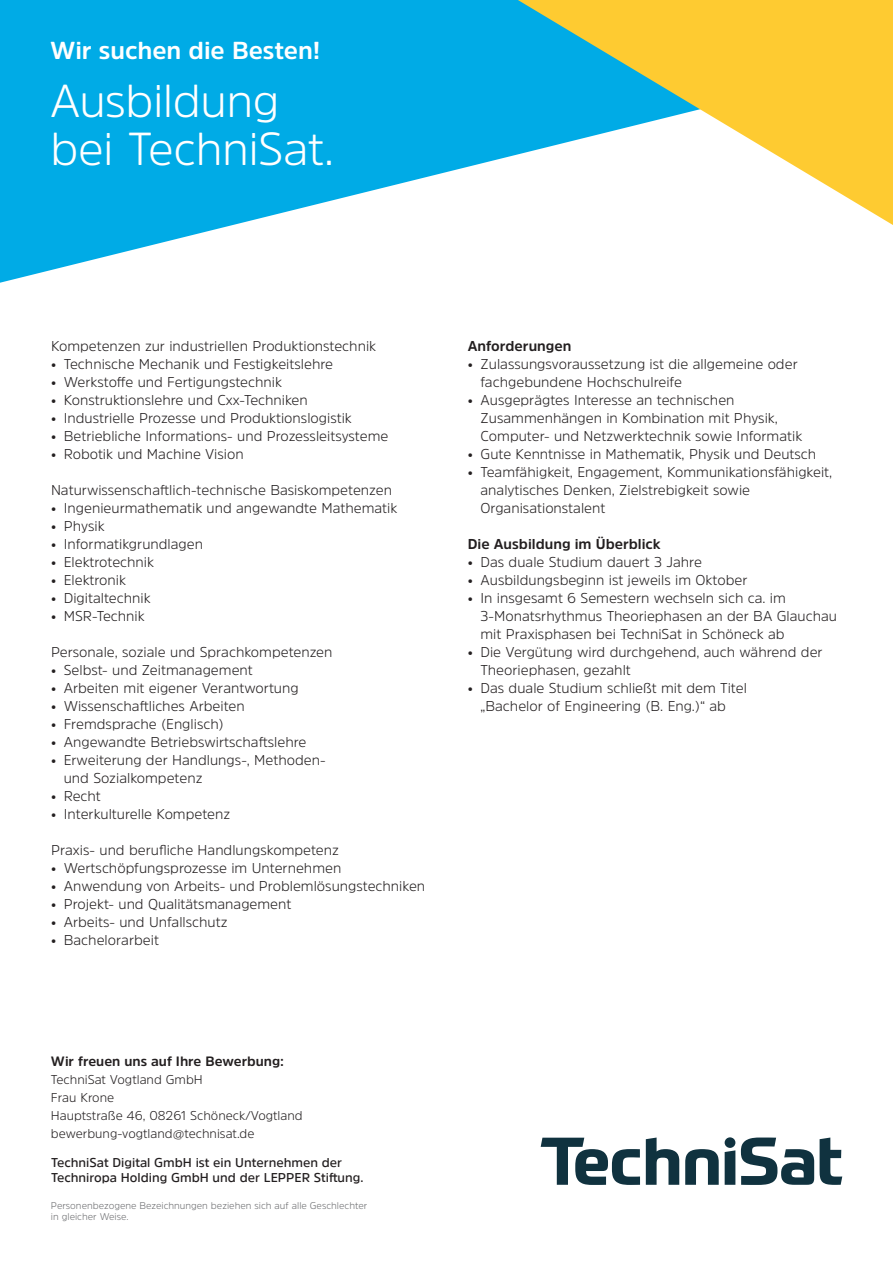
<style>
.page{position:relative;width:893px;height:1263px;background:#fff}
.page>*{position:absolute;margin:0;border:0;box-sizing:border-box;transform-origin:0 0}
.t1{font:300 46.2px/48.9px "Amsi Pro";letter-spacing:-.015em;color:#fff}
.t2{font:700 24.45px "Amsi Pro";color:#fff}
.t3{font:300 14.25px/18px "Amsi Pro";color:#231f20}
.t4{font:700 14.25px "Amsi Pro";color:#231f20}
.t5{font:700 13.5px "Amsi Pro";color:#231f20}
.t6{font:300 12.75px/18px "Amsi Pro";color:#231f20}
.t7{font:600 12.75px/15.3px "Amsi Pro";color:#231f20}
.t8{font:300 9.75px/11.7px "Amsi Pro";color:#6c6d70}
</style>
<div class="page">
<svg style="left:0;top:0;width:497px;height:283px;fill:#00abe6"></svg>
<svg style="left:646px;top:1137px;width:33px;height:48px"></svg>
<svg style="left:685px;top:1149px;width:34px;height:36px"></svg>
<svg style="left:741px;top:1137px;width:73px;height:48px"></svg>
<svg style="left:820px;top:1137px;width:22px;height:48px"></svg>
<div style="left:725px;top:1137px;width:10px;height:11px;background:#10323f;border-radius:50%"></div>
<svg style="left:725px;top:1150px;width:10px;height:35px"></svg>
<svg style="left:541px;top:1138px;width:99px;height:47px"></svg>
<svg style="left:497px;top:0;width:396px;height:225px"></svg>
<h2 class="t2" style="left:50px;top:33px;width:272px">Wir suchen die Besten!</h2>
<h1 class="t1" style="left:50px;top:75px;width:286px">Ausbildung bei TechniSat.</h1>
<p class="t3" style="left:51px;top:336px;width:327px">Kompetenzen zur industriellen Produktionstechnik</p>
<p class="t3" style="left:51px;top:354px;width:284px">• Technische Mechanik und Festigkeitslehre</p>
<p class="t3" style="left:51px;top:372px;width:232px">• Werkstoffe und Fertigungstechnik</p>
<p class="t3" style="left:51px;top:390px;width:258px">• Konstruktionslehre und Cxx-Techniken</p>
<p class="t3" style="left:51px;top:408px;width:302px">• Industrielle Prozesse und Produktionslogistik</p>
<p class="t3" style="left:51px;top:426px;width:339px">• Betriebliche Informations- und Prozessleitsysteme</p>
<p class="t3" style="left:51px;top:444px;width:194px">• Robotik und Machine Vision</p>
<p class="t3" style="left:51px;top:480px;width:342px">Naturwissenschaftlich-technische Basiskompetenzen</p>
<p class="t3" style="left:51px;top:498px;width:348px">• Ingenieurmathematik und angewandte Mathematik</p>
<p class="t3" style="left:51px;top:516px;width:55px">• Physik</p>
<p class="t3" style="left:51px;top:534px;width:154px">• Informatikgrundlagen</p>
<p class="t3" style="left:51px;top:552px;width:104px">• Elektrotechnik</p>
<p class="t3" style="left:51px;top:570px;width:76px">• Elektronik</p>
<p class="t3" style="left:51px;top:588px;width:101px">• Digitaltechnik</p>
<p class="t3" style="left:51px;top:606px;width:95px">• MSR-Technik</p>
<p class="t3" style="left:51px;top:642px;width:283px">Personale, soziale und Sprachkompetenzen</p>
<p class="t3" style="left:51px;top:660px;width:203px">• Selbst- und Zeitmanagement</p>
<p class="t3" style="left:51px;top:678px;width:249px">• Arbeiten mit eigener Verantwortung</p>
<p class="t3" style="left:51px;top:696px;width:195px">• Wissenschaftliches Arbeiten</p>
<p class="t3" style="left:51px;top:714px;width:174px">• Fremdsprache (Englisch)</p>
<p class="t3" style="left:51px;top:732px;width:257px">• Angewandte Betriebswirtschaftslehre</p>
<p class="t3" style="left:64px;top:750px;width:263px;text-indent:-13px">• Erweiterung der Handlungs-, Methoden&shy;und Sozialkompetenz</p>
<p class="t3" style="left:51px;top:786px;width:51px">• Recht</p>
<p class="t3" style="left:51px;top:804px;width:181px">• Interkulturelle Kompetenz</p>
<p class="t3" style="left:51px;top:840px;width:289px">Praxis- und berufliche Handlungskompetenz</p>
<p class="t3" style="left:51px;top:858px;width:292px">• Wertschöpfungsprozesse im Unternehmen</p>
<p class="t3" style="left:51px;top:876px;width:376px">• Anwendung von Arbeits- und Problemlösungstechniken</p>
<p class="t3" style="left:51px;top:894px;width:242px">• Projekt- und Qualitätsmanagement</p>
<p class="t3" style="left:51px;top:912px;width:178px">• Arbeits- und Unfallschutz</p>
<p class="t3" style="left:51px;top:930px;width:109px">• Bachelorarbeit</p>
<p class="t4" style="left:468px;top:336px;width:105px">Anforderungen</p>
<p class="t3" style="left:480px;top:354px;width:319px;text-indent:-13px">• Zulassungsvoraussetzung ist die allgemeine oder fachgebundene Hochschulreife</p>
<p class="t3" style="left:480px;top:390px;width:323px;text-indent:-13px">• Ausgeprägtes Interesse an technischen<br>Zusammenhängen in Kombination mit Physik,<br>Computer- und Netzwerktechnik sowie Informatik</p>
<p class="t3" style="left:468px;top:444px;width:350px">• Gute Kenntnisse in Mathematik, Physik und Deutsch</p>
<p class="t3" style="left:480px;top:462px;width:353px;text-indent:-13px">• Teamfähigkeit, Engagement, Kommunikationsfähigkeit, analytisches Denken, Zielstrebigkeit sowie<br>Organisationstalent</p>
<p class="t4" style="left:468px;top:534px;width:194px">Die Ausbildung im Überblick</p>
<p class="t3" style="left:468px;top:552px;width:236px">• Das duale Studium dauert 3 Jahre</p>
<p class="t3" style="left:468px;top:570px;width:281px">• Ausbildungsbeginn ist jeweils im Oktober</p>
<p class="t3" style="left:480px;top:588px;width:358px;text-indent:-13px">• In insgesamt 6 Semestern wechseln sich ca. im<br>3-Monatsrhythmus Theoriephasen an der BA Glauchau mit Praxisphasen bei TechniSat in Schöneck ab</p>
<p class="t3" style="left:480px;top:642px;width:344px;text-indent:-13px">• Die Vergütung wird durchgehend, auch während der<br>Theoriephasen, gezahlt</p>
<p class="t3" style="left:468px;top:678px;width:281px;text-align:center">• Das duale Studium schließt mit dem Titel „Bachelor of Engineering (B. Eng.)“ ab</p>
<p class="t5" style="left:51px;top:1052px;width:235px">Wir freuen uns auf Ihre Bewerbung:</p>
<p class="t6" style="left:51px;top:1070px;width:253px">TechniSat Vogtland GmbH<br>Frau Krone<br>Hauptstraße 46, 08261 Schöneck/Vogtland bewerbung-vogtland@technisat.de</p>
<p class="t7" style="left:51px;top:1154px;width:314px">TechniSat Digital GmbH ist ein Unternehmen der<br>Techniropa Holding GmbH und der LEPPER Stiftung.</p>
<p class="t8" style="left:51px;top:1199px;width:318px">Personenbezogene Bezeichnungen beziehen sich auf alle Geschlechter in gleicher Weise.</p>
</div>
